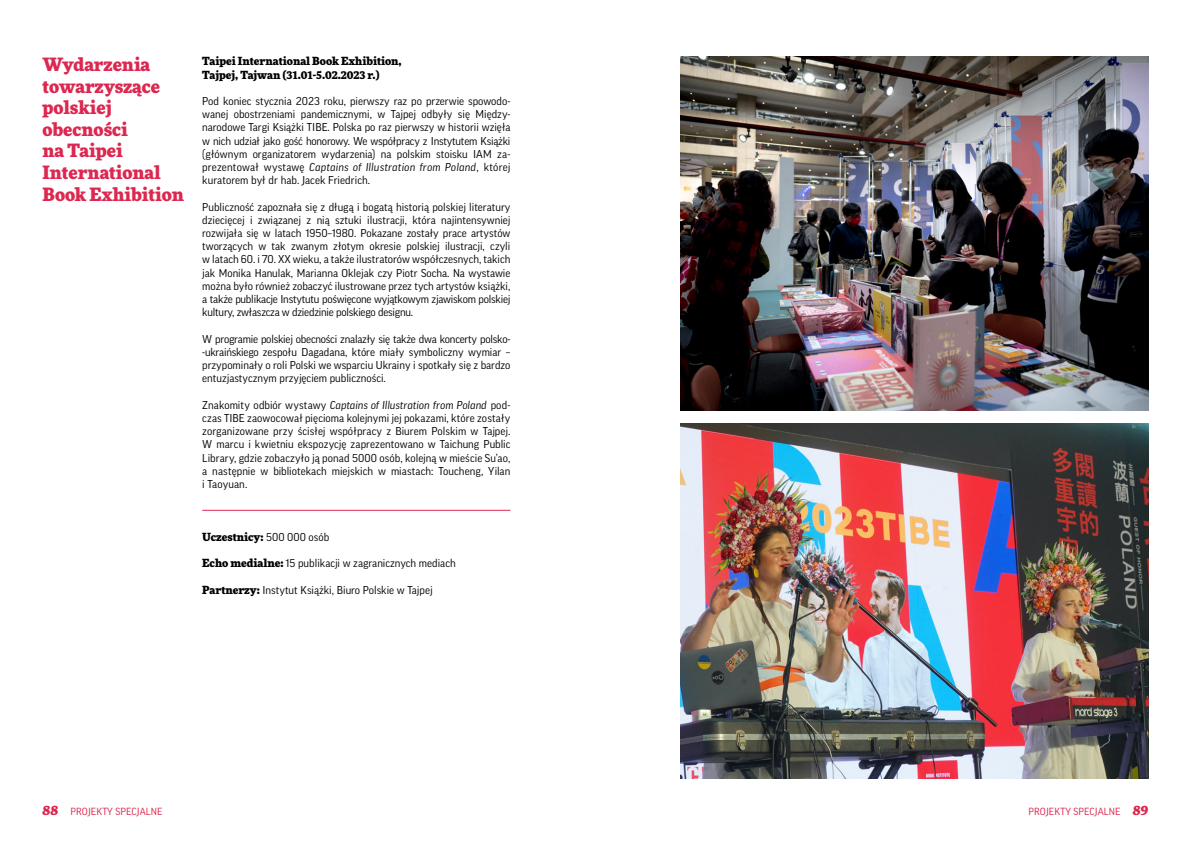
<style>
.page{position:relative;width:1191px;height:842px;background:#fff}
.page>*{position:absolute;margin:0;border:0;box-sizing:border-box;transform-origin:0 0}
.t1{font:900 18px/21.6px "More Pro";color:#dc2850}
.t2{font:11px/13.2px "Good Pro";color:#000;text-align:justify}
.t3{font:900 11px/13.2px "More Pro";color:#000}
.t4{font:10px "Good Pro";letter-spacing:.01em;color:#dc2850}
.s1{font-style:italic}
.s2{font-family:"Good Pro";font-weight:400}
.s3{font-family:"More Pro";font-weight:900}
.s4{font-family:"More Pro";font-weight:900;font-style:italic;font-stretch:expanded;font-size:13px}
</style>
<div class="page">
<hr style="left:202px;top:510px;width:308px;height:1px;background:#dc2850">
<img style="left:680px;top:423px;width:468px;height:355px">
<img style="left:680px;top:57px;width:468px;height:354px">
<h1 class="t1" style="left:43px;top:52px;width:143px">Wydarzenia towarzyszące polskiej obecności<br>na Taipei<br>International<br>Book Exhibition</h1>
<p class="t3" style="left:202px;top:54px;width:201px">Taipei International Book Exhibition,<br>Tajpej, Tajwan (31.01-5.02.2023 r.)</p>
<p class="t2" style="left:202px;top:94px;width:310px;text-align:left">Pod koniec stycznia 2023 roku, pierwszy raz po przerwie spowodo&shy;wanej obostrzeniami pandemicznymi, w Tajpej odbyły się Między-- narodowe Targi Książki TIBE. Polska po raz pierwszy w historii wzięła w nich udział jako gość honorowy. We współpracy z Instytutem Książki (głównym organizatorem wydarzenia) na polskim stoisku IAM za&shy;prezentował wystawę <span class="s1">Captains of Illustration from Poland</span>, której kuratorem był dr hab. Jacek Friedrich.</p>
<p class="t2" style="left:202px;top:200px;width:310px">Publiczność zapoznała się z długą i bogatą historią polskiej literatury dziecięcej i związanej z nią sztuki ilustracji, która najintensywniej rozwijała się w latach 1950–1980. Pokazane zostały prace artystów tworzących w tak zwanym złotym okresie polskiej ilustracji, czyli w latach 60. i 70. XX wieku, a także ilustratorów współczesnych, takich jak Monika Hanulak, Marianna Oklejak czy Piotr Socha. Na wystawie można było również zobaczyć ilustrowane przez tych artystów książki, a także publikacje Instytutu poświęcone wyjątkowym zjawiskom polskiej kultury, zwłaszcza w dziedzinie polskiego designu.</p>
<p class="t2" style="left:202px;top:332px;width:310px">W programie polskiej obecności znalazły się także dwa koncerty polsko--ukraińskiego zespołu Dagadana, które miały symboliczny wymiar – przypominały o roli Polski we wsparciu Ukrainy i spotkały się z bardzo entuzjastycznym przyjęciem publiczności.</p>
<p class="t2" style="left:202px;top:398px;width:310px">Znakomity odbiór wystawy <span class="s1">Captains of Illustration from Poland</span> pod&shy;czas TIBE zaowocował pięcioma kolejnymi jej pokazami, które zostały zorganizowane przy ścisłej współpracy z Biurem Polskim w Tajpej.<br>W marcu i kwietniu ekspozycję zaprezentowano w Taichung Public Library, gdzie zobaczyło ją ponad 5000 osób, kolejną w mieście Su’ao, a następnie w bibliotekach miejskich w miastach: Toucheng, Yilan i Taoyuan.</p>
<p class="t3" style="left:202px;top:529px;width:128px">Uczestnicy: <span class="s2">500 000 osób</span></p>
<p class="t2" style="left:202px;top:556px;width:255px"><span class="s3">Echo medialne:</span> 15 publikacji w zagranicznych mediach</p>
<p class="t2" style="left:202px;top:583px;width:232px"><span class="s3">Partnerzy:</span> Instytut Książki, Biuro Polskie w Tajpej</p>
<p class="t4" style="left:43px;top:806px;width:122px"><span class="s4">88</span> PROJEKTY SPECJALNE</p>
<p class="t4" style="left:1028px;top:806px;width:121px">PROJEKTY SPECJALNE <span class="s4">89</span></p>
</div>
